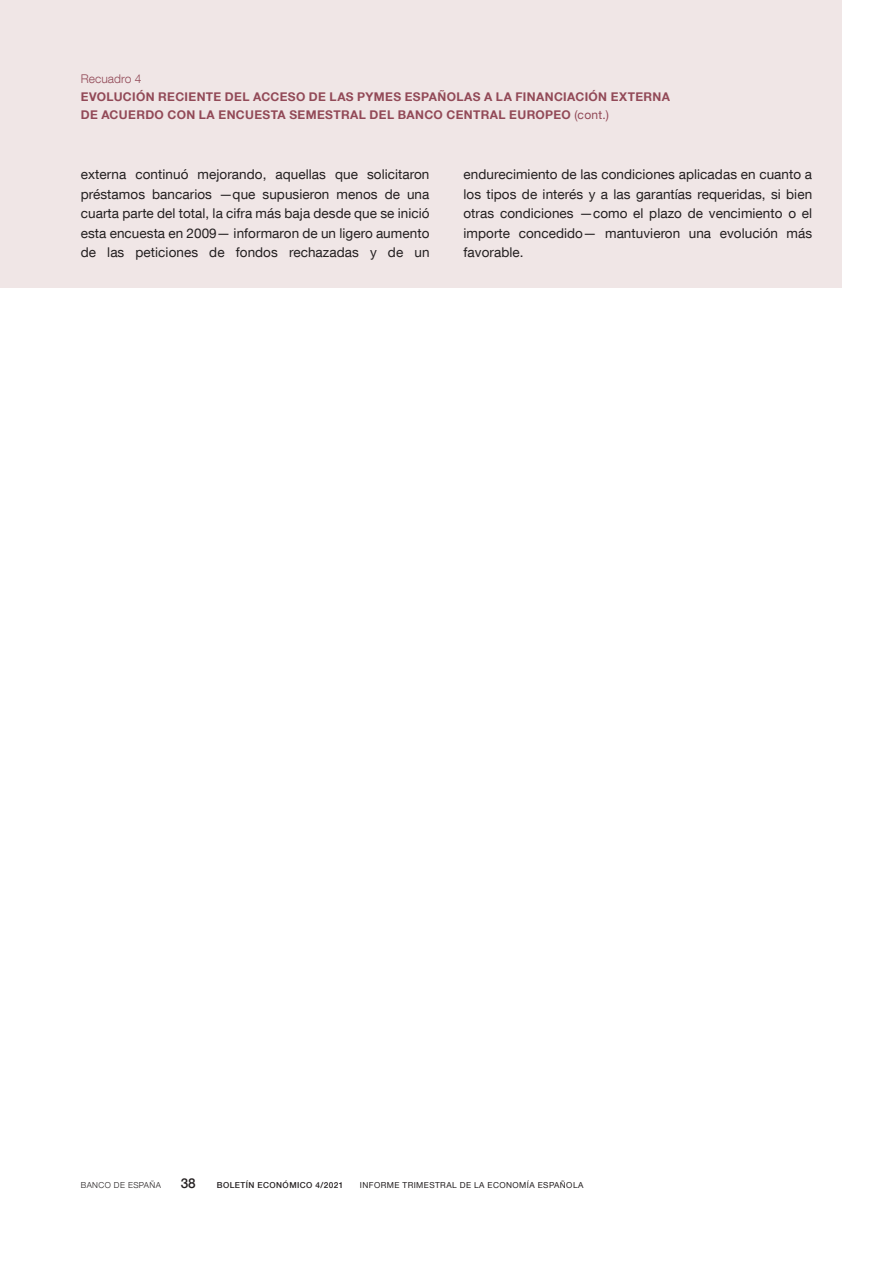
<style>
.page{position:relative;width:893px;height:1263px;background:#fff}
.page>*{position:absolute;margin:0;border:0;box-sizing:border-box;transform-origin:0 0}
.Texto_recuadro{font:13.5px/19.5px "Bd E Neue Helvetica";letter-spacing:.005em;color:#231f20;text-align:justify}
.t1{font:500 13.5px "Bd E Neue Helvetica";color:#231f20}
.t2{font:700 12px/18px "Bd E Neue Helvetica";letter-spacing:.03em;color:#924957}
.t3{font:300 12px "Bd E Neue Helvetica";letter-spacing:.005em;color:#924957}
.t4{font:8.25px "Bd E Neue Helvetica";letter-spacing:.05em;color:#231f20}
.t5{font:500 8.25px "Bd E Neue Helvetica";letter-spacing:.05em;color:#231f20}
.t6{font:300 8.25px "Bd E Neue Helvetica";letter-spacing:.05em;color:#231f20}
.s1{font-weight:400}
</style>
<div class="page">
<div style="left:0;top:0;width:842px;height:288px;background:#f0e6e6"></div>
<p class="t3" style="left:81px;top:72px;width:62px">Recuadro 4</p>
<p class="t2" style="left:81px;top:88px;width:591px">EVOLUCIÓN RECIENTE DEL ACCESO DE LAS PYMES ESPAÑOLAS A LA FINANCIACIÓN EXTERNA<br>DE ACUERDO CON LA ENCUESTA SEMESTRAL DEL BANCO CENTRAL EUROPEO <span class="s1">(cont.)</span></p>
<p class="Texto_recuadro" style="left:81px;top:164px;width:350px">externa continuó mejorando, aquellas que solicitaron préstamos bancarios —que supusieron menos de una cuarta parte del total, la cifra más baja desde que se inició esta encuesta en 2009— informaron de un ligero aumento de las peticiones de fondos rechazadas y de un</p>
<p class="Texto_recuadro" style="left:463px;top:164px;width:350px">endurecimiento de las condiciones aplicadas en cuanto a los tipos de interés y a las garantías requeridas, si bien otras condiciones —como el plazo de vencimiento o el importe concedido— mantuvieron una evolución más favorable.</p>
<p class="t6" style="left:81px;top:1180px;width:82px">BANCO DE ESPAÑA</p>
<p class="t1" style="left:181px;top:1175px;width:16px">38</p>
<p class="t5" style="left:217px;top:1180px;width:128px">BOLETÍN ECONÓMICO 4/2021</p>
<p class="t4" style="left:360px;top:1180px;width:225px">INFORME TRIMESTRAL DE LA ECONOMÍA ESPAÑOLA</p>
</div>
